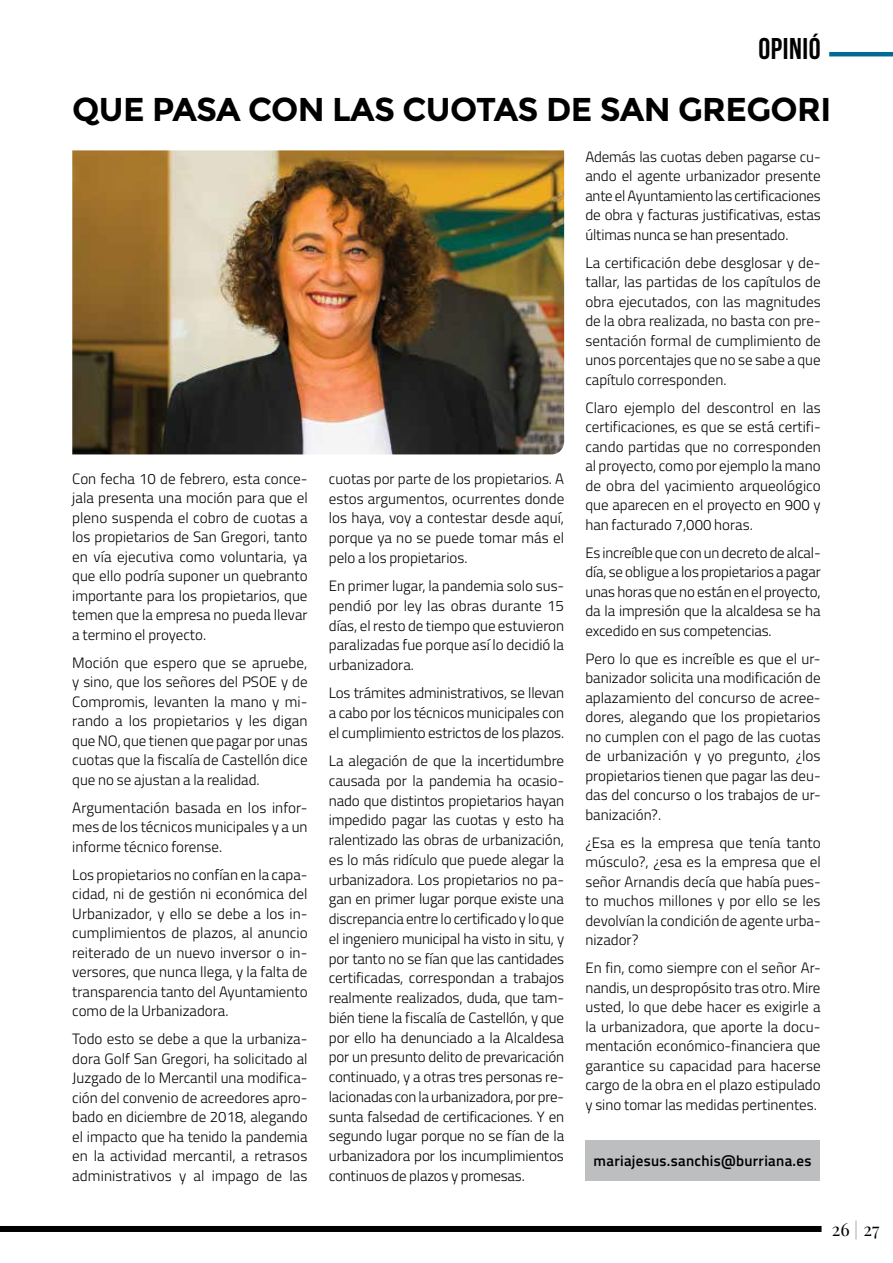
<style>
.page{position:relative;width:893px;height:1263px;background:#fff}
.page>*{position:absolute;margin:0;border:0;box-sizing:border-box;transform-origin:0 0}
.t1{font:700 33px "Montserrat";letter-spacing:-.02em;color:#000}
.t2{font:700 30px "Bebas Neue";letter-spacing:.02em;color:#000}
.t3{font:18px "Playfair Display";color:#000}
.t4{font:300 15px/19.5px "Titillium";color:#000;text-align:justify}
.t5{font:600 15px "Titillium";letter-spacing:.02em;color:#000}
.s1{color:#939598}
</style>
<div class="page">
<img style="left:72px;top:150px;width:492px;height:304px">
<div style="left:585px;top:1141px;width:235px;height:40px;background:#bcbec0"></div>
<div style="left:0;top:1226px;width:821px;height:6px;background:#000"></div>
<hr style="left:829px;top:52px;width:64px;height:4px;background:#006c93">
<h2 class="t2" style="left:758px;top:32px;width:64px">opinió</h2>
<h1 class="t1" style="left:72px;top:90px;width:760px">QUE PASA CON LAS CUOTAS DE SAN GREGORI</h1>
<p class="t4" style="left:72px;top:468px;width:237px">Con fecha 10 de febrero, esta conce&shy;jala presenta una moción para que el pleno suspenda el cobro de cuotas a los propietarios de San Gregori, tanto en vía ejecutiva como voluntaria, ya que ello podría suponer un quebranto importante para los propietarios, que temen que la empresa no pueda llevar a termino el proyecto.</p>
<p class="t4" style="left:72px;top:652px;width:237px">Moción que espero que se apruebe, y sino, que los señores del PSOE y de Compromis, levanten la mano y mi&shy;rando a los propietarios y les digan que NO, que tienen que pagar por unas cuotas que la fiscalía de Castellón dice que no se ajustan a la realidad.</p>
<p class="t4" style="left:72px;top:797px;width:237px">Argumentación basada en los infor&shy;mes de los técnicos municipales y a un informe técnico forense.</p>
<p class="t4" style="left:72px;top:864px;width:237px">Los propietarios no confían en la capa&shy;cidad, ni de gestión ni económica del Urbanizador, y ello se debe a los in&shy;cumplimientos de plazos, al anuncio reiterado de un nuevo inversor o in&shy;versores, que nunca llega, y la falta de transparencia tanto del Ayuntamiento como de la Urbanizadora.</p>
<p class="t4" style="left:72px;top:1029px;width:237px">Todo esto se debe a que la urbaniza&shy;dora Golf San Gregori, ha solicitado al Juzgado de lo Mercantil una modifica&shy;ción del convenio de acreedores apro&shy;bado en diciembre de 2018, alegando el impacto que ha tenido la pandemia en la actividad mercantil, a retrasos administrativos y al impago de las</p>
<p class="t4" style="left:329px;top:468px;width:237px">cuotas por parte de los propietarios. A estos argumentos, ocurrentes donde los haya, voy a contestar desde aquí, porque ya no se puede tomar más el pelo a los propietarios.</p>
<p class="t4" style="left:329px;top:575px;width:237px">En primer lugar, la pandemia solo sus&shy;pendió por ley las obras durante 15 días, el resto de tiempo que estuvieron paralizadas fue porque así lo decidió la urbanizadora.</p>
<p class="t4" style="left:329px;top:682px;width:237px">Los trámites administrativos, se llevan a cabo por los técnicos municipales con el cumplimiento estrictos de los plazos.</p>
<p class="t4" style="left:329px;top:750px;width:237px">La alegación de que la incertidumbre causada por la pandemia ha ocasio&shy;nado que distintos propietarios hayan impedido pagar las cuotas y esto ha ralentizado las obras de urbanización, es lo más ridículo que puede alegar la urbanizadora. Los propietarios no pa&shy;gan en primer lugar porque existe una discrepancia entre lo certificado y lo que el ingeniero municipal ha visto in situ, y por tanto no se fían que las cantidades certificadas, correspondan a trabajos realmente realizados, duda, que tam&shy;bién tiene la fiscalía de Castellón, y que por ello ha denunciado a la Alcaldesa por un presunto delito de prevaricación continuado, y a otras tres personas re&shy;lacionadas con la urbanizadora, por pre&shy;sunta falsedad de certificaciones. Y en segundo lugar porque no se fían de la urbanizadora por los incumplimientos continuos de plazos y promesas.</p>
<p class="t4" style="left:585px;top:146px;width:237px">Además las cuotas deben pagarse cu&shy;ando el agente urbanizador presente ante el Ayuntamiento las certificaciones de obra y facturas justificativas, estas últimas nunca se han presentado.</p>
<p class="t4" style="left:585px;top:252px;width:237px">La certificación debe desglosar y de&shy;tallar, las partidas de los capítulos de obra ejecutados, con las magnitudes de la obra realizada, no basta con pre&shy;sentación formal de cumplimiento de unos porcentajes que no se sabe a que capítulo corresponden.</p>
<p class="t4" style="left:585px;top:397px;width:237px">Claro ejemplo del descontrol en las certificaciones, es que se está certifi&shy;cando partidas que no corresponden al proyecto, como por ejemplo la mano de obra del yacimiento arqueológico que aparecen en el proyecto en 900 y han facturado 7,000 horas.</p>
<p class="t4" style="left:585px;top:542px;width:237px">Es increíble que con un decreto de alcal&shy;día, se obligue a los propietarios a pagar unas horas que no están en el proyecto, da la impresión que la alcaldesa se ha excedido en sus competencias.</p>
<p class="t4" style="left:585px;top:648px;width:237px">Pero lo que es increíble es que el ur&shy;banizador solicita una modificación de aplazamiento del concurso de acree&shy;dores, alegando que los propietarios no cumplen con el pago de las cuotas de urbanización y yo pregunto, ¿los propietarios tienen que pagar las deu&shy;das del concurso o los trabajos de ur&shy;banización?.</p>
<p class="t4" style="left:585px;top:832px;width:237px">¿Esa es la empresa que tenía tanto músculo?, ¿esa es la empresa que el señor Arnandis decía que había pues&shy;to muchos millones y por ello se les devolvían la condición de agente urba&shy;nizador?</p>
<p class="t4" style="left:585px;top:957px;width:237px">En fin, como siempre con el señor Ar&shy;nandis, un despropósito tras otro. Mire usted, lo que debe hacer es exigirle a la urbanizadora, que aporte la docu&shy;mentación económico-financiera que garantice su capacidad para hacerse cargo de la obra en el plazo estipulado y sino tomar las medidas pertinentes.</p>
<p class="t5" style="left:594px;top:1150px;width:219px">mariajesus.sanchis@burriana.es</p>
<p class="t3" style="left:832px;top:1218px;width:49px">26 <span class="s1">|</span> 27</p>
</div>
